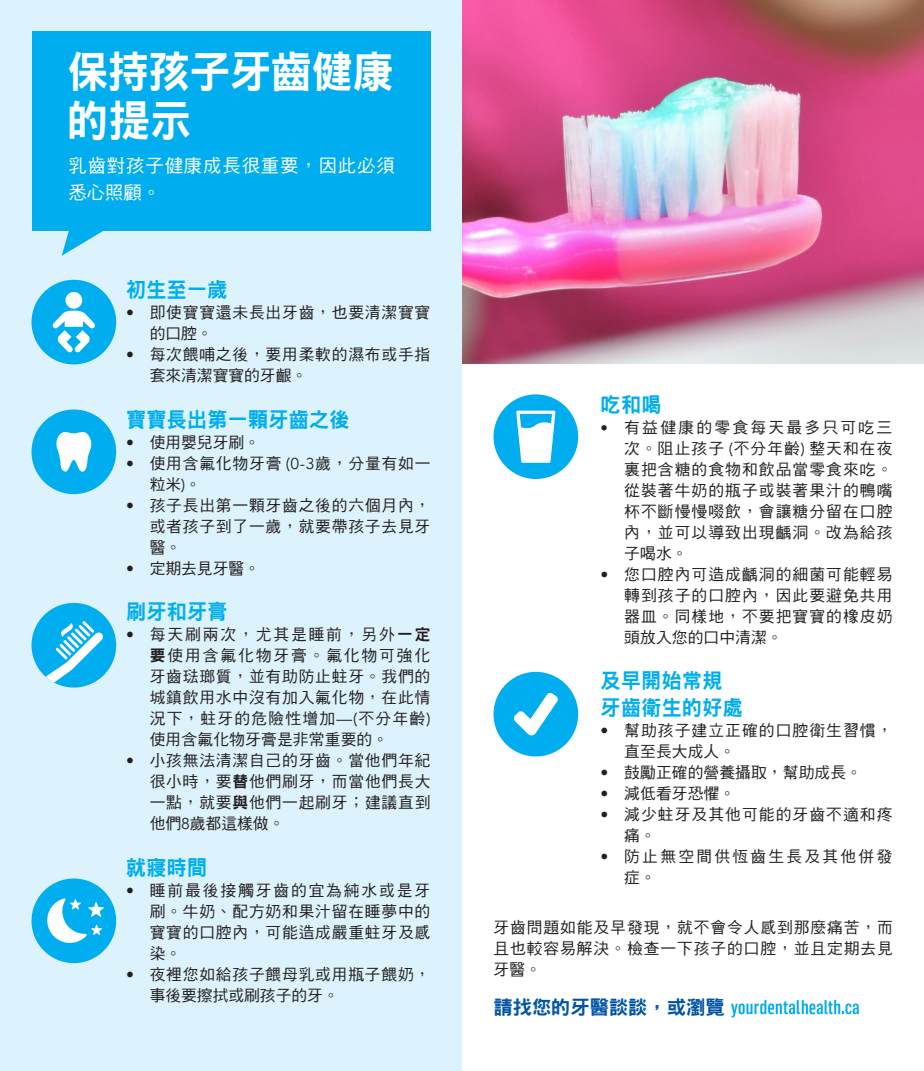
<style>
.page{position:relative;width:924px;height:1071px;background:#fff}
.page>*{position:absolute;margin:0;border:0;box-sizing:border-box;transform-origin:0 0}
.t1{font:43.75px/49px "DF Hei Std W9";letter-spacing:-.02em;color:#fff;scale:.95 1}
.t2{font:21px/26.2px "DF Hei Std W9";letter-spacing:.02em;color:#00aeef;scale:.95 1}
.t3{font:19.25px "DF Hei Std W9";color:#0154a6}
.t4{font:18.38px/26.2px "DF Hei Std W5";letter-spacing:.045em;color:#fff}
.t5{font:15.75px/21px "DF Hei Std W5";letter-spacing:.05em;color:#231f20;text-align:justify}
.t6{font:15.75px/21px "DF Hei Std W5";letter-spacing:.07em;color:#231f20}
.t7{font:15.75px/21px "DF Hei Std W5";letter-spacing:.145em;color:#231f20}
.t8{font:15.75px "DF Hei Std W5";letter-spacing:.005em;color:#231f20}
.s1{font-family:"Avenir"}
.s2{font-family:"DF Hei Std W9"}
.s3{font-family:"Avenir";font-size:14.88px}
</style>
<div class="page">
<img style="left:462px;top:0;width:462px;height:364px">
<svg style="left:731px;top:1000px;width:127px;height:17px"></svg>
<div style="left:0;top:0;width:462px;height:1071px;background:#dcf2fc"></div>
<div style="left:32px;top:32px;width:398px;height:199px;background:#00aeef"></div>
<svg style="left:62px;top:231px;width:41px;height:25px"></svg>
<div style="left:32px;top:280px;width:84px;height:84px;background:#00aeef;border-radius:50%"></div>
<svg style="left:52px;top:292px;width:43px;height:61px"></svg>
<div style="left:32px;top:409px;width:84px;height:85px;background:#00aeef;border-radius:50%"></div>
<svg style="left:56px;top:432px;width:35px;height:40px"></svg>
<div style="left:32px;top:878px;width:84px;height:85px;background:#00aeef;border-radius:50%"></div>
<svg style="left:47px;top:898px;width:57px;height:45px"></svg>
<div style="left:32px;top:603px;width:84px;height:85px;background:#00aeef;border-radius:50%"></div>
<svg style="left:32px;top:621px;width:73px;height:67px"></svg>
<div style="left:493px;top:672px;width:85px;height:84px;background:#00aeef;border-radius:50%"></div>
<svg style="left:514px;top:692px;width:44px;height:44px"></svg>
<div style="left:493px;top:394px;width:85px;height:85px;background:#00aeef;border-radius:50%"></div>
<svg style="left:516px;top:411px;width:39px;height:52px"></svg>
<p class="t1" style="left:67px;top:46px;width:345px">保持孩子牙齒健康的提示</p>
<p class="t4" style="left:68px;top:152px;width:328px">乳齒對孩子健康成長很重要，因此必須悉心照顧。</p>
<p class="t2" style="left:126px;top:276px;width:108px">初生至一歲</p>
<p class="t5" style="left:150px;top:302px;width:282px;text-indent:-24px"><span class="s1">•</span> 即使寶寶還未長出牙齒，也要清潔寶寶的口腔。</p>
<p class="t5" style="left:150px;top:344px;width:282px;text-indent:-24px"><span class="s1">•</span> 每次餵哺之後，要用柔軟的濕布或手指套來清潔寶寶的牙齦。</p>
<p class="t2" style="left:126px;top:406px;width:237px">寶寶長出第一顆牙齒之後</p>
<p class="t5" style="left:126px;top:431px;width:135px"><span class="s1">•</span> 使用嬰兒牙刷。</p>
<p class="t5" style="left:150px;top:452px;width:282px;text-indent:-24px"><span class="s1">•</span> 使用含氟化物牙膏 <span class="s1">(0-3</span>歲，分量有如一粒米<span class="s1">)</span>。</p>
<p class="t5" style="left:150px;top:494px;width:282px;text-indent:-24px"><span class="s1">•</span> 孩子長出第一顆牙齒之後的六個月內，或者孩子到了一歲，就要帶孩子去見牙醫。</p>
<p class="t5" style="left:126px;top:557px;width:135px"><span class="s1">•</span> 定期去見牙醫。</p>
<p class="t2" style="left:126px;top:598px;width:108px">刷牙和牙膏</p>
<p class="t5" style="left:150px;top:624px;width:282px;text-indent:-24px"><span class="s1">•</span> 每天刷兩次，尤其是睡前，另外<span class="s2">一定要</span>使用含氟化物牙膏。氟化物可強化牙齒琺瑯質，並有助防止蛀牙。我們的城鎮飲用水中沒有加入氟化物，在此情況下，蛀牙的危險性增加<span class="s1">—(</span>不分年齡<span class="s1">)</span>使用含氟化物牙膏是非常重要的。</p>
<p class="t5" style="left:150px;top:750px;width:282px;text-indent:-24px"><span class="s1">•</span> 小孩無法清潔自己的牙齒。當他們年紀很小時，要<span class="s2">替</span>他們刷牙，而當他們長大一點，就要<span class="s2">與</span>他們一起刷牙；建議直到他們<span class="s1">8</span>歲都這樣做。</p>
<p class="t2" style="left:126px;top:854px;width:87px">就寢時間</p>
<p class="t5" style="left:150px;top:879px;width:282px;text-indent:-24px"><span class="s1">•</span> 睡前最後接觸牙齒的宜為純水或是牙刷。牛奶、配方奶和果汁留在睡夢中的寶寶的口腔內，可能造成嚴重蛀牙及感染。</p>
<p class="t5" style="left:150px;top:963px;width:282px;text-indent:-24px"><span class="s1">•</span> 夜裡您如給孩子餵母乳或用瓶子餵奶，事後要擦拭或刷孩子的牙。</p>
<p class="t2" style="left:600px;top:391px;width:65px">吃和喝</p>
<p class="t5" style="left:624px;top:416px;width:270px;text-indent:-24px"><span class="s3">•</span> 有益健康的零食每天最多只可吃三次。阻止孩子 <span class="s1">(</span>不分年齡<span class="s1">)</span> 整天和在夜裏把含糖的食物和飲品當零食來吃。從裝著牛奶的瓶子或裝著果汁的鴨嘴杯不斷慢慢啜飲，會讓糖分留在口腔內，並可以導致出現齲洞。改為給孩子喝水。</p>
<p class="t5" style="left:624px;top:563px;width:270px;text-indent:-24px"><span class="s1">•</span> 您口腔內可造成齲洞的細菌可能輕易轉到孩子的口腔內，因此要避免共用器皿。同樣地，不要把寶寶的橡皮奶頭放入您的口中清潔。</p>
<p class="t2" style="left:600px;top:667px;width:151px">及早開始常規牙齒衛生的好處</p>
<p class="t6" style="left:624px;top:719px;width:270px;text-indent:-24px"><span class="s1">•</span> 幫助孩子建立正確的口腔衛生習慣，直至長大成人。</p>
<p class="t8" style="left:600px;top:763px;width:263px"><span class="s1">•</span> 鼓勵正確的營養攝取，幫助成長。</p>
<p class="t5" style="left:600px;top:782px;width:136px"><span class="s1">•</span> 減低看牙恐懼。</p>
<p class="t6" style="left:624px;top:803px;width:270px;text-indent:-24px"><span class="s1">•</span> 減少蛀牙及其他可能的牙齒不適和疼痛。</p>
<p class="t7" style="left:624px;top:845px;width:270px;text-indent:-24px"><span class="s1">•</span> 防止無空間供恆齒生長及其他併發症。</p>
<p class="t5" style="left:493px;top:917px;width:401px">牙齒問題如能及早發現，就不會令人感到那麼痛苦，而且也較容易解決。檢查一下孩子的口腔，並且定期去見牙醫。</p>
<p class="t3" style="left:493px;top:997px;width:232px">請找您的牙醫談談，或瀏覽</p>
</div>
